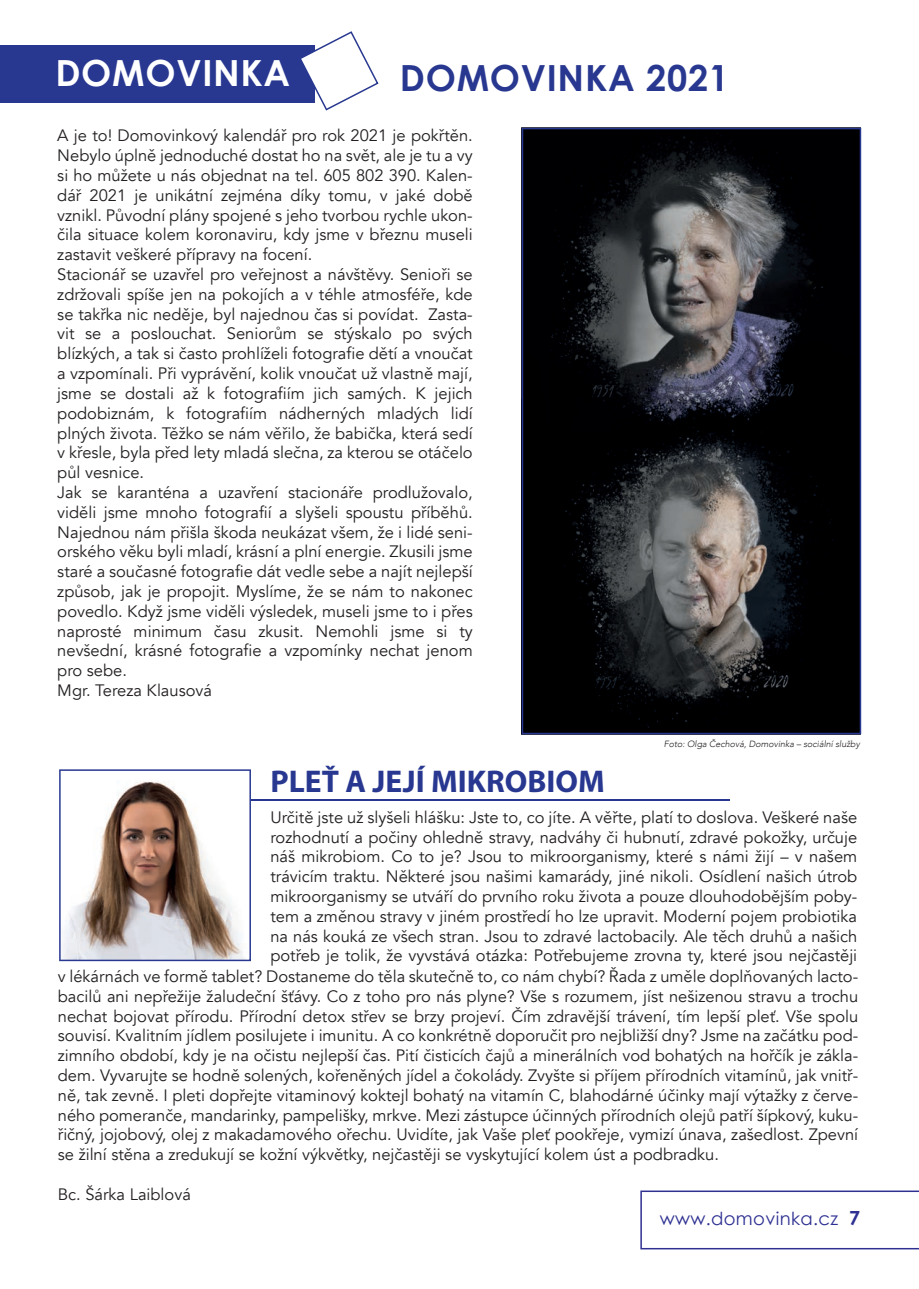
<style>
.page{position:relative;width:919px;height:1289px;background:#fff}
.page>*{position:absolute;margin:0;border:0;box-sizing:border-box;transform-origin:0 0}
.t1{font:700 36px "Century Gothic";letter-spacing:.02em;color:#283890}
.t2{font:700 36px "Century Gothic";letter-spacing:.02em;color:#fff}
.t3{font:700 31.5px "Myriad Pro";color:#283890}
.t4{font:18px "Century Gothic";letter-spacing:.02em;color:#2e3092}
.t5{font:16.5px/19.8px "Avenir";color:#231f20;text-align:justify}
.t6{font:italic 300 9px "Avenir";color:#231f20}
.s1{font-weight:700;font-size:19.5px}
</style>
<div class="page">
<div style="left:0;top:45px;width:315px;height:58px;background:#283890"></div>
<svg style="left:640px;top:1190px;width:278px;height:59px"></svg>
<hr style="left:199px;top:799px;width:530px;height:1px;background:#283890">
<svg style="left:59px;top:769px;width:192px;height:192px"></svg>
<svg style="left:521px;top:128px;width:340px;height:606px;fill:#020207"></svg>
<svg style="left:301px;top:31px;width:77px;height:79px"></svg>
<h1 class="t2" style="left:55px;top:45px;width:236px">DOMOVINKA</h1>
<h1 class="t1" style="left:400px;top:51px;width:331px">DOMOVINKA 2021</h1>
<p class="t5" style="left:57px;top:126px;width:417px;text-align:left">A je to! Domovinkový kalendář pro rok 2021 je pokřtěn.<br>Nebylo úplně jednoduché dostat ho na svět, ale je tu a vy si ho můžete u nás objednat na tel. 605 802 390. Kalen&shy;dář 2021 je unikátní zejména díky tomu, v jaké době vznikl. Původní plány spojené s jeho tvorbou rychle ukon&shy;čila situace kolem koronaviru, kdy jsme v březnu museli zastavit veškeré přípravy na focení.<br>Stacionář se uzavřel pro veřejnost a návštěvy. Senioři se zdržovali spíše jen na pokojích a v téhle atmosféře, kde se takřka nic neděje, byl najednou čas si povídat. Zasta&shy;vit se a poslouchat. Seniorům se stýskalo po svých blízkých, a tak si často prohlíželi fotografie dětí a vnoučat a vzpomínali. Při vyprávění, kolik vnoučat už vlastně mají, jsme se dostali až k fotografiím jich samých. K jejich podobiznám, k fotografiím nádherných mladých lidí plných života. Těžko se nám věřilo, že babička, která sedí v křesle, byla před lety mladá slečna, za kterou se otáčelo půl vesnice.<br>Jak se karanténa a uzavření stacionáře prodlužovalo, viděli jsme mnoho fotografií a slyšeli spoustu příběhů.<br>Najednou nám přišla škoda neukázat všem, že i lidé seni&shy;orského věku byli mladí, krásní a plní energie. Zkusili jsme staré a současné fotografie dát vedle sebe a najít nejlepší způsob, jak je propojit. Myslíme, že se nám to nakonec povedlo. Když jsme viděli výsledek, museli jsme to i přes naprosté minimum času zkusit. Nemohli jsme si ty nevšední, krásné fotografie a vzpomínky nechat jenom pro sebe.<br>Mgr. Tereza Klausová</p>
<h2 class="t3" style="left:270px;top:761px;width:336px">PLEŤ A JEJÍ MIKROBIOM</h2>
<p class="t6" style="left:663px;top:738px;width:198px">Foto: Olga Čechová, Domovinka – sociální služby</p>
<p class="t5" style="left:270px;top:807px;width:588px">Určitě jste už slyšeli hlášku: Jste to, co jíte. A věřte, platí to doslova. Veškeré naše rozhodnutí a počiny ohledně stravy, nadváhy či hubnutí, zdravé pokožky, určuje náš mikrobiom. Co to je? Jsou to mikroorganismy, které s námi žijí – v našem trávicím traktu. Některé jsou našimi kamarády, jiné nikoli. Osídlení našich útrob mikroorganismy se utváří do prvního roku života a pouze dlouhodobějším poby&shy;tem a změnou stravy v jiném prostředí ho lze upravit. Moderní pojem probiotika na nás kouká ze všech stran. Jsou to zdravé lactobacily. Ale těch druhů a našich potřeb je tolik, že vyvstává otázka: Potřebujeme zrovna ty, které jsou nejčastěji</p>
<p class="t5" style="left:58px;top:966px;width:801px">v lékárnách ve formě tablet? Dostaneme do těla skutečně to, co nám chybí? Řada z uměle doplňovaných lacto&shy;bacilů ani nepřežije žaludeční šťávy. Co z toho pro nás plyne? Vše s rozumem, jíst nešizenou stravu a trochu nechat bojovat přírodu. Přírodní detox střev se brzy projeví. Čím zdravější trávení, tím lepší pleť. Vše spolu souvisí. Kvalitním jídlem posilujete i imunitu. A co konkrétně doporučit pro nejbližší dny? Jsme na začátku pod&shy;zimního období, kdy je na očistu nejlepší čas. Pití čisticích čajů a minerálních vod bohatých na hořčík je zákla&shy;dem. Vyvarujte se hodně solených, kořeněných jídel a čokolády. Zvyšte si příjem přírodních vitamínů, jak vnitř&shy;ně, tak zevně. I pleti dopřejte vitaminový koktejl bohatý na vitamín C, blahodárné účinky mají výtažky z červe&shy;ného pomeranče, mandarinky, pampelišky, mrkve. Mezi zástupce účinných přírodních olejů patří šípkový, kuku&shy;řičný, jojobový, olej z makadamového ořechu. Uvidíte, jak Vaše pleť pookřeje, vymizí únava, zašedlost. Zpevní se žilní stěna a zredukují se kožní výkvětky, nejčastěji se vyskytující kolem úst a podbradku.</p>
<p class="t5" style="left:58px;top:1184px;width:134px">Bc. Šárka Laiblová</p>
<p class="t4" style="left:659px;top:1206px;width:202px">www.domovinka.cz <span class="s1">7</span></p>
</div>
